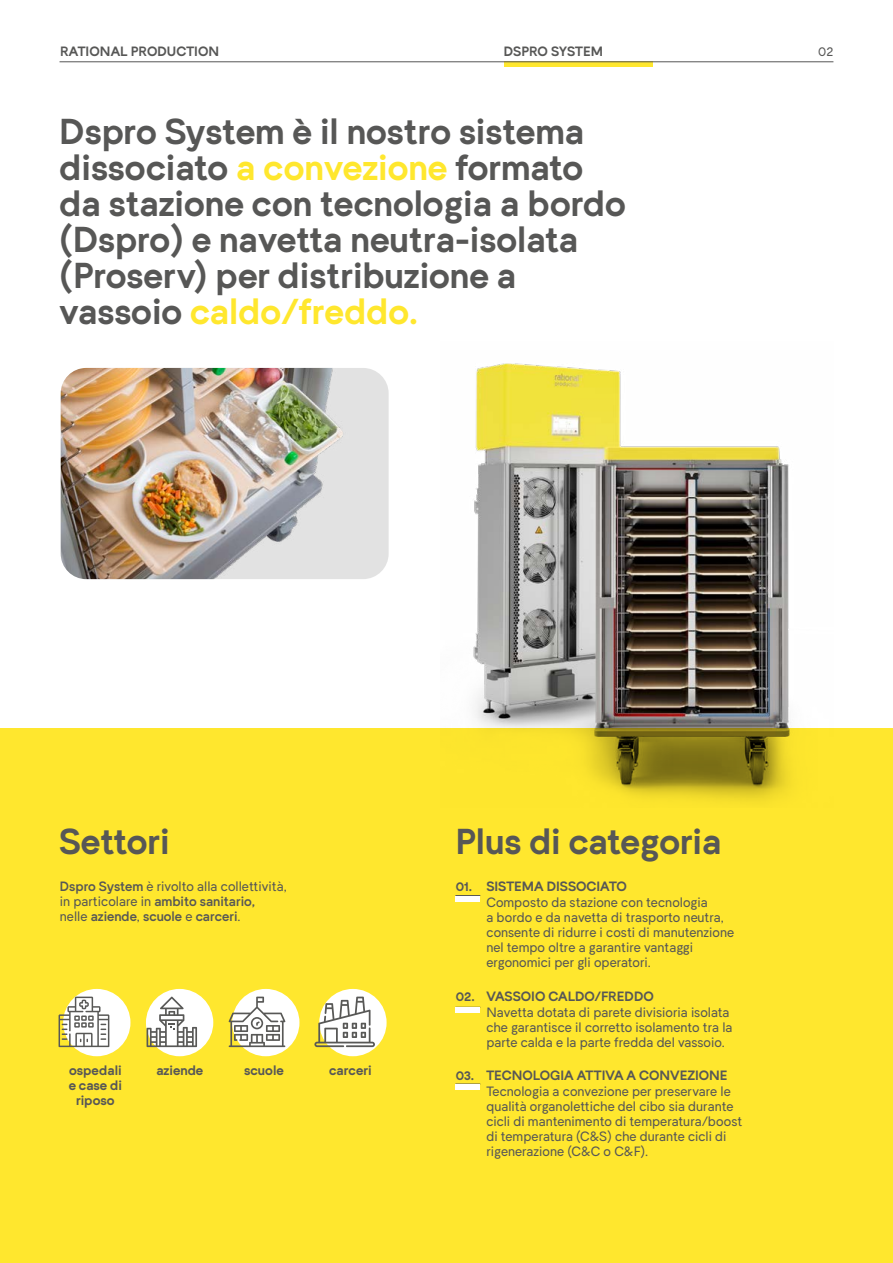
<style>
.page{position:relative;width:893px;height:1263px;background:#fff}
.page>*{position:absolute;margin:0;border:0;box-sizing:border-box;transform-origin:0 0}
.t1{font:700 36px/36px "Bandeins Sans";color:#575756}
.t2{font:13.5px/15px "Bandeins Sans";color:#575756}
.t3{font:700 13.5px/15px "Bandeins Sans";color:#575756;text-align:center}
.s1{color:#ffe72e}
.s2{font-weight:600}
</style>
<div class="page">
<div style="left:0;top:728px;width:893px;height:535px;background:#ffe72e"></div>
<div style="left:504px;top:62px;width:149px;height:5px;background:#ffe72e"></div>
<hr style="left:60px;top:62px;width:773px;height:1px;background:#575756">
<div style="left:63px;top:989px;width:67px;height:67px;background:#fff;border-radius:50%"></div>
<svg style="left:59px;top:996px;width:50px;height:51px"></svg>
<div style="left:232px;top:989px;width:67px;height:67px;background:#fff;border-radius:50%"></div>
<svg style="left:229px;top:996px;width:56px;height:51px"></svg>
<div style="left:319px;top:989px;width:68px;height:67px;background:#fff;border-radius:50%"></div>
<svg style="left:314px;top:996px;width:61px;height:51px"></svg>
<div style="left:146px;top:989px;width:67px;height:67px;background:#fff;border-radius:50%"></div>
<svg style="left:147px;top:996px;width:50px;height:51px"></svg>
<img style="left:473px;top:363px;width:317px;height:439px">
<img style="left:61px;top:368px;width:328px;height:211px">
<svg style="left:455px;top:895px;width:25px;height:1px"></svg>
<div style="left:455px;top:896px;width:25px;height:5px;background:#fff"></div>
<div style="left:455px;top:1084px;width:25px;height:6px;background:#fff"></div>
<div style="left:455px;top:1007px;width:25px;height:6px;background:#fff"></div>
<p class="t3" style="left:60px;top:44px;width:161px">RATIONAL PRODUCTION</p>
<p class="t2" style="left:818px;top:44px;width:17px">02</p>
<p class="t3" style="left:504px;top:44px;width:101px">DSPRO SYSTEM</p>
<h1 class="t1" style="left:60px;top:112px;width:568px">Dspro System è il nostro sistema dissociato <span class="s1">a convezione</span> formato da stazione con tecnologia a bordo (Dspro) e navetta neutra-isolata (Proserv) per distribuzione a vassoio <span class="s1">caldo/freddo.</span></h1>
<h1 class="t1" style="left:59px;top:822px;width:112px">Settori</h1>
<h1 class="t1" style="left:455px;top:822px;width:268px">Plus di categoria</h1>
<p class="t2" style="left:60px;top:878px;width:228px"><span class="s2">Dspro System</span> è rivolto alla collettività, in particolare in <span class="s2">ambito sanitario,<br></span>nelle <span class="s2">aziende</span>, <span class="s2">scuole</span> e <span class="s2">carceri</span>.</p>
<p class="t3" style="left:486px;top:878px;width:142px">SISTEMA DISSOCIATO</p>
<p class="t3" style="left:456px;top:878px;width:18px">01.</p>
<p class="t2" style="left:486px;top:894px;width:249px">Composto da stazione con tecnologia<br>a bordo e da navetta di trasporto neutra, consente di ridurre i costi di manutenzione nel tempo oltre a garantire vantaggi ergonomici per gli operatori.</p>
<p class="t3" style="left:486px;top:989px;width:169px">VASSOIO CALDO/FREDDO</p>
<p class="t2" style="left:486px;top:1004px;width:248px">Navetta dotata di parete divisioria isolata che garantisce il corretto isolamento tra la parte calda e la parte fredda del vassoio.</p>
<p class="t3" style="left:486px;top:1067px;width:243px">TECNOLOGIA ATTIVA A CONVEZIONE</p>
<p class="t2" style="left:486px;top:1083px;width:257px">Tecnologia a convezione per preservare le qualità organolettiche del cibo sia durante cicli di mantenimento di temperatura/boost di temperatura (C&amp;S) che durante cicli di rigenerazione (C&amp;C o C&amp;F).</p>
<p class="t3" style="left:456px;top:989px;width:20px">02.</p>
<p class="t3" style="left:69px;top:1062px;width:55px">ospedali e case di riposo</p>
<p class="t3" style="left:156px;top:1062px;width:48px">aziende</p>
<p class="t3" style="left:244px;top:1062px;width:41px">scuole</p>
<p class="t3" style="left:329px;top:1062px;width:44px">carceri</p>
<p class="t3" style="left:456px;top:1067px;width:20px">03.</p>
</div>
